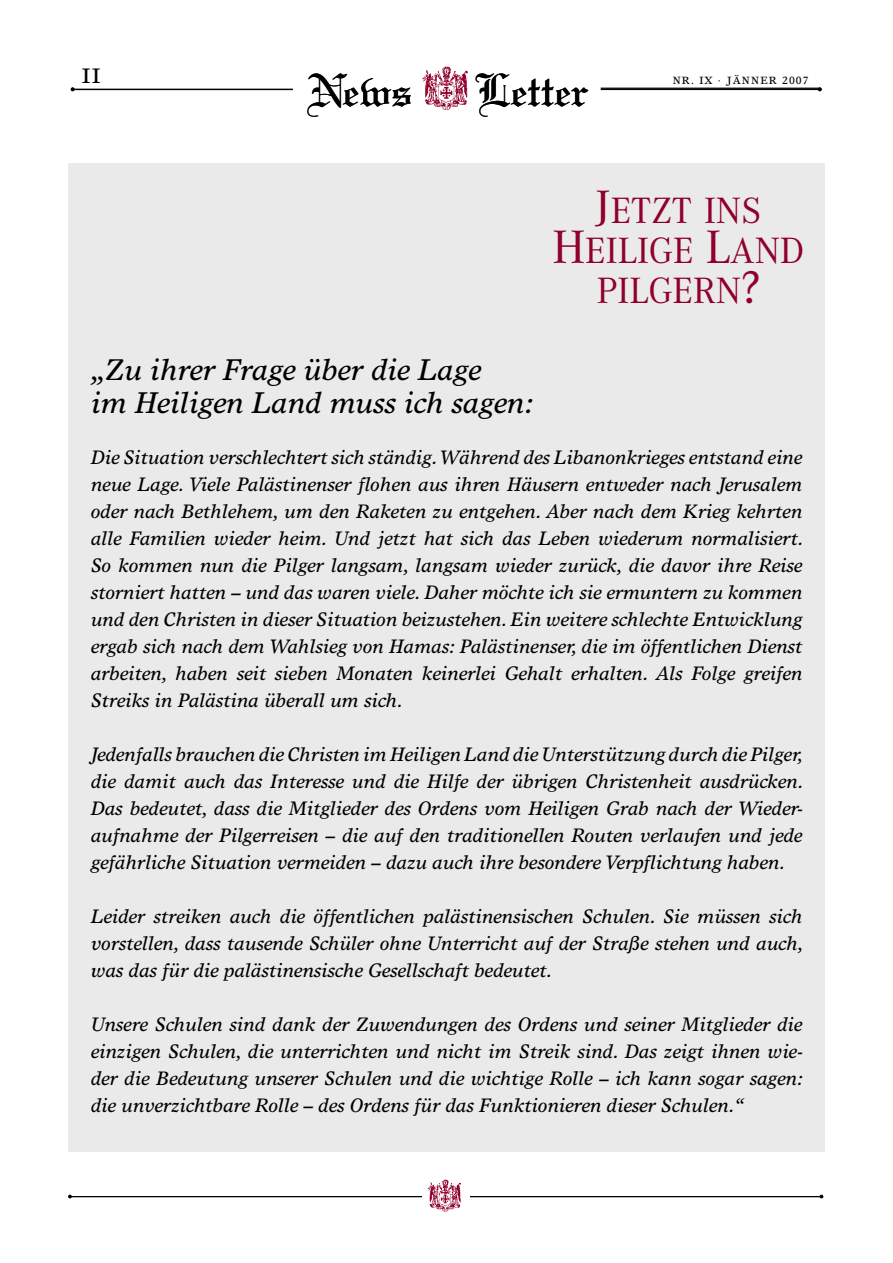
<style>
.page{position:relative;width:893px;height:1263px;background:#fff}
.page>*{position:absolute;margin:0;border:0;box-sizing:border-box;transform-origin:0 0}
.t1{font:49.35px "Linotext";color:#000}
.titel_pm{font:37.95px "Corporate A";color:#90002a}
.grund_pm{font:italic 30px "Times Europa";color:#000}
.t2{font:21px "Times Europa";color:#000}
.grund_pm-2{font:italic 19.5px/27px "Times Europa";color:#000;text-align:justify}
.t3{font:10.5px "Times Europa";letter-spacing:.1em;color:#000}
.s1{font-size:48.6px}
</style>
<div class="page">
<hr style="left:601px;top:89px;width:219px;height:1px;background:#000">
<div style="left:68px;top:163px;width:757px;height:988px;background:#eaeaea"></div>
<hr style="left:70px;top:1196px;width:753px;height:1px;background:#000">
<div style="left:422px;top:1184px;width:47px;height:19px;background:#fff"></div>
<img style="left:427px;top:1179px;width:34px;height:33px">
<svg style="left:422px;top:66px;width:46px;height:44px"></svg>
<hr style="left:74px;top:89px;width:219px;height:1px;background:#000">
<hr style="left:601px;top:88px;width:219px;height:1px;background:#000">
<svg style="left:71px;top:87px;width:4px;height:4px"></svg>
<p class="t2" style="left:82px;top:64px;width:20px">II</p>
<p class="t1" style="left:307px;top:61px;width:107px">News</p>
<p class="t1" style="left:475px;top:61px;width:116px">Letter</p>
<p class="t3" style="left:673px;top:74px;width:137px">NR. IX · JÄNNER 2007</p>
<p class="titel_pm" style="left:595px;top:190px;width:167px"><span class="s1">J</span>ETZT INS</p>
<p class="titel_pm" style="left:552px;top:230px;width:253px"><span class="s1">H</span>EILIGE <span class="s1">L</span>AND</p>
<p class="titel_pm" style="left:597px;top:270px;width:165px">PILGERN<span class="s1">?</span></p>
<p class="grund_pm" style="left:91px;top:352px;width:392px">„Zu ihrer Frage über die Lage</p>
<p class="grund_pm" style="left:91px;top:385px;width:443px">im Heiligen Land muss ich sagen:</p>
<p class="grund_pm-2" style="left:91px;top:444px;width:714px">Die Situation verschlechtert sich ständig. Während des Libanonkrieges entstand eine neue Lage. Viele Palästinenser flohen aus ihren Häusern entweder nach Jerusalem oder nach Bethlehem, um den Raketen zu entgehen. Aber nach dem Krieg kehrten alle Familien wieder heim. Und jetzt hat sich das Leben wiederum normalisiert.<br>So kommen nun die Pilger langsam, langsam wieder zurück, die davor ihre Reise storniert hatten – und das waren viele. Daher möchte ich sie ermuntern zu kommen und den Christen in dieser Situation beizustehen. Ein weitere schlechte Entwicklung ergab sich nach dem Wahlsieg von Hamas: Palästinenser, die im öffentlichen Dienst arbeiten, haben seit sieben Monaten keinerlei Gehalt erhalten. Als Folge greifen Streiks in Palästina überall um sich.</p>
<p class="grund_pm-2" style="left:91px;top:741px;width:714px">Jedenfalls brauchen die Christen im Heiligen Land die Unterstützung durch die Pilger, die damit auch das Interesse und die Hilfe der übrigen Christenheit ausdrücken.<br>Das bedeutet, dass die Mitglieder des Ordens vom Heiligen Grab nach der Wieder&shy;aufnahme der Pilgerreisen – die auf den traditionellen Routen verlaufen und jede gefährliche Situation vermeiden – dazu auch ihre besondere Verpflichtung haben.</p>
<p class="grund_pm-2" style="left:91px;top:903px;width:714px">Leider streiken auch die öffentlichen palästinensischen Schulen. Sie müssen sich vorstellen, dass tausende Schüler ohne Unterricht auf der Straße stehen und auch, was das für die palästinensische Gesellschaft bedeutet.</p>
<p class="grund_pm-2" style="left:91px;top:1011px;width:713px">Unsere Schulen sind dank der Zuwendungen des Ordens und seiner Mitglieder die einzigen Schulen, die unterrichten und nicht im Streik sind. Das zeigt ihnen wie&shy;der die Bedeutung unserer Schulen und die wichtige Rolle – ich kann sogar sagen: die unverzichtbare Rolle – des Ordens für das Funktionieren dieser Schulen.“</p>
</div>
